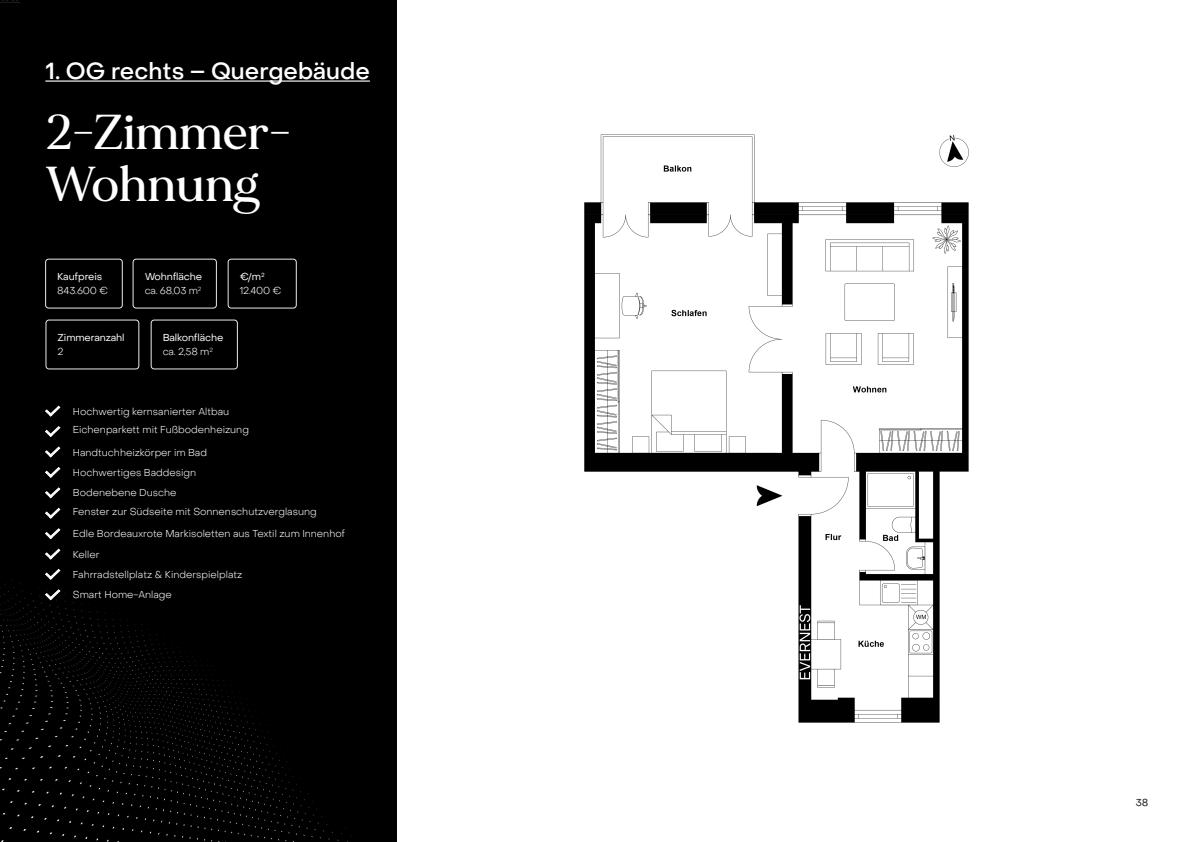
<style>
.page{position:relative;width:1191px;height:842px;background:#fff}
.page>*{position:absolute;margin:0;border:0;box-sizing:border-box;transform-origin:0 0}
.t1{font:500 49px/52px "MADE Mirage";letter-spacing:.01em;color:#fff}
.t2{font:500 23px "Object Sans";color:#fff}
.t3{font:300 10px/14px "Object Sans";color:#fff}
.t4{font:10px/14px "Object Sans";letter-spacing:-.015em;color:#fff}
.t5{font:10px "Object Sans";color:#231f20}
.s1{font-weight:300}
.s2{font-weight:400}
</style>
<div class="page">
<div style="left:0;top:0;width:397px;height:842px;background:#000"></div>
<svg style="left:0;top:2px;width:20px;height:1px"></svg>
<img style="left:0;top:580px;width:352px;height:262px">
<img style="left:584px;top:134px;width:385px;height:589px">
<hr style="left:45px;top:80px;width:325px;height:2px;background:#fff">
<div style="left:45px;top:259px;width:78px;height:49px;border:1px solid #ebebea;border-radius:3px"></div>
<div style="left:228px;top:259px;width:68px;height:49px;border:1px solid #ebebea;border-radius:3px"></div>
<div style="left:133px;top:259px;width:84px;height:49px;border:1px solid #ebebea;border-radius:3px"></div>
<div style="left:46px;top:320px;width:93px;height:49px;border:1px solid #ebebea;border-radius:3px"></div>
<div style="left:151px;top:320px;width:87px;height:49px;border:1px solid #ebebea;border-radius:3px"></div>
<svg style="left:45px;top:405px;width:16px;height:12px"></svg>
<svg style="left:45px;top:467px;width:16px;height:11px"></svg>
<svg style="left:45px;top:426px;width:16px;height:11px"></svg>
<svg style="left:45px;top:446px;width:16px;height:12px"></svg>
<svg style="left:45px;top:487px;width:16px;height:12px"></svg>
<svg style="left:45px;top:507px;width:16px;height:12px"></svg>
<svg style="left:45px;top:528px;width:16px;height:12px"></svg>
<svg style="left:45px;top:568px;width:16px;height:12px"></svg>
<svg style="left:44px;top:588px;width:17px;height:13px"></svg>
<svg style="left:45px;top:548px;width:16px;height:12px"></svg>
<h2 class="t2" style="left:45px;top:57px;width:326px">1. OG rechts – Quergebäude</h2>
<h1 class="t1" style="left:45px;top:106px;width:247px">2-Zimmer-<br>Wohnung</h1>
<p class="t4" style="left:57px;top:270px;width:47px">Kaufpreis</p>
<p class="t3" style="left:57px;top:284px;width:52px">843.600 €</p>
<p class="t4" style="left:58px;top:331px;width:68px">Zimmeranzahl</p>
<p class="t3" style="left:58px;top:345px;width:7px">2</p>
<p class="t4" style="left:145px;top:270px;width:59px">Wohnfläche <span class="s1">ca. 68,03 m</span><sup>2</sup></p>
<p class="t4" style="left:163px;top:331px;width:62px">Balkonfläche <span class="s1">ca. 2,58 m</span><sup>2</sup></p>
<p class="t3" style="left:240px;top:270px;width:43px"><span class="s2">€/m</span><sup>2<br></sup>12.400 €</p>
<p class="t3" style="left:73px;top:404px;width:158px">Hochwertig kernsanierter Altbau</p>
<p class="t3" style="left:73px;top:423px;width:178px">Eichenparkett mit Fußbodenheizung</p>
<p class="t3" style="left:73px;top:445px;width:136px">Handtuchheizkörper im Bad</p>
<p class="t3" style="left:73px;top:484px;width:245px;line-height:18.6px">Bodenebene Dusche<br>Fenster zur Südseite mit Sonnenschutzverglasung</p>
<p class="t3" style="left:73px;top:527px;width:274px">Edle Bordeauxrote Markisoletten aus Textil zum Innenhof</p>
<p class="t3" style="left:73px;top:564px;width:171px;line-height:20.4px">Fahrradstellplatz &amp; Kinderspielplatz<br>Smart Home-Anlage</p>
<p class="t3" style="left:73px;top:466px;width:125px">Hochwertiges Baddesign</p>
<p class="t3" style="left:73px;top:547px;width:28px">Keller</p>
<p class="t5" style="left:1135px;top:796px;width:14px">38</p>
</div>
